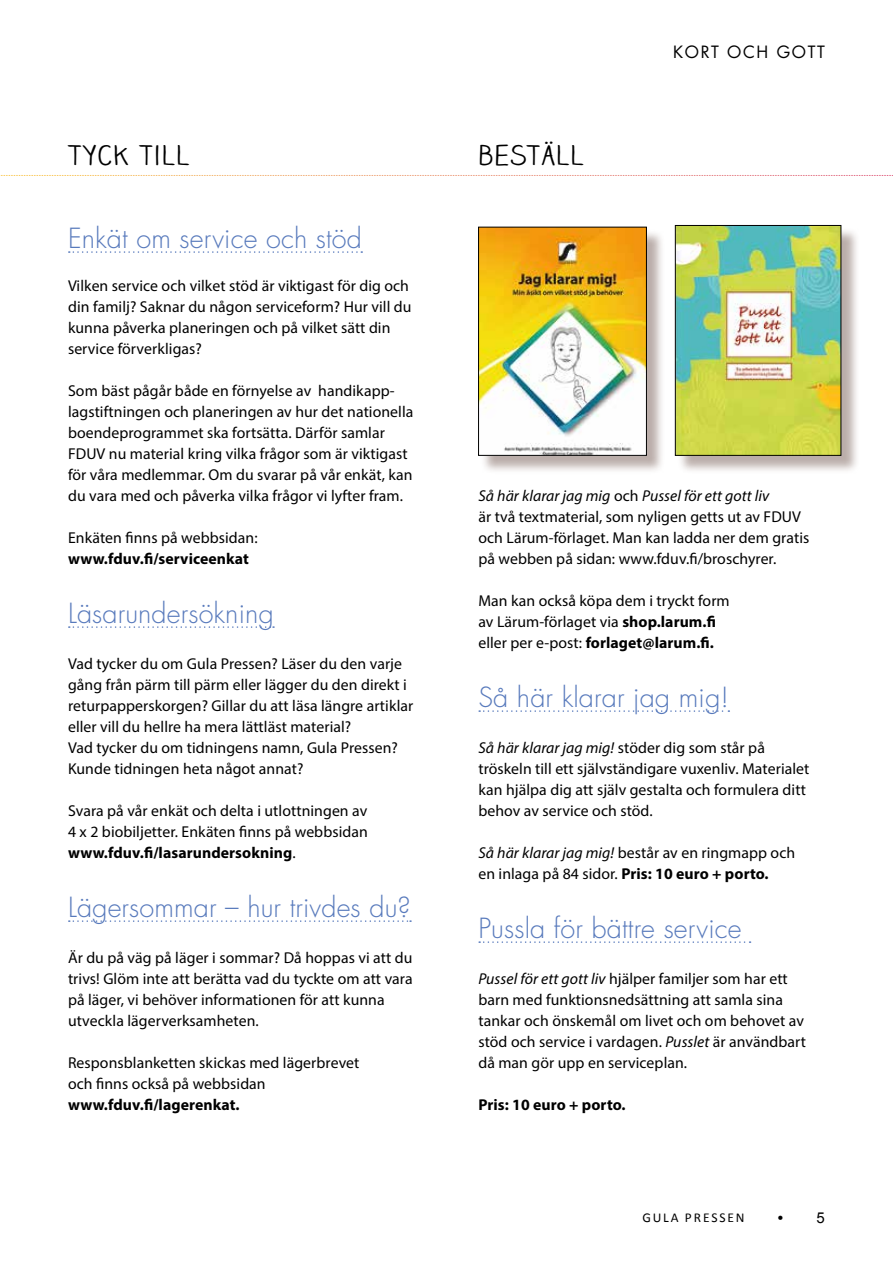
<style>
.page{position:relative;width:893px;height:1263px;background:#fff}
.page>*{position:absolute;margin:0;border:0;box-sizing:border-box;transform-origin:0 0}
.t1{font:300 27px "Futura Std";letter-spacing:.005em;color:#587abc}
.t2{font:27px "Claire Hand";letter-spacing:.05em;color:#000;scale:1.1 1}
.t3{font:16.5px "Futura Std";letter-spacing:.1em;color:#000}
.t4{font:15.75px/21px "Myriad Pro";letter-spacing:.005em;color:#000}
.t5{font:700 15.75px "Myriad Pro";letter-spacing:.005em;color:#000}
.t6{font:13.5px "Calibri";letter-spacing:.14em;color:#000}
.s1{font-weight:700}
.s2{font-style:italic}
.s3{font-family:"Arial";font-size:15px}
</style>
<div class="page">
<svg style="left:479px;top:710px;width:250px;height:2px"></svg>
<svg style="left:479px;top:941px;width:272px;height:2px"></svg>
<svg style="left:0;top:175px;width:893px;height:1px"></svg>
<svg style="left:69px;top:251px;width:293px;height:2px"></svg>
<svg style="left:69px;top:626px;width:205px;height:2px"></svg>
<svg style="left:69px;top:920px;width:342px;height:2px"></svg>
<div style="left:481px;top:229px;width:184px;height:245px;background:#a4938e;opacity:.75"></div>
<img style="left:480px;top:229px;width:165px;height:224px">
<div style="left:478px;top:227px;width:169px;height:228px;border:1px solid #000"></div>
<div style="left:677px;top:228px;width:183px;height:246px;background:#a4938e;opacity:.75"></div>
<img style="left:677px;top:227px;width:162px;height:226px">
<div style="left:675px;top:225px;width:166px;height:230px;border:1px solid #000"></div>
<h1 class="t2" style="left:68px;top:138px;width:112px">TYCK TILL</h1>
<h1 class="t1" style="left:68px;top:221px;width:295px">Enkät om service och stöd</h1>
<p class="t4" style="left:68px;top:274px;width:345px">Vilken service och vilket stöd är viktigast för dig och din familj? Saknar du någon serviceform? Hur vill du kunna påverka planeringen och på vilket sätt din service förverkligas?</p>
<p class="t4" style="left:68px;top:379px;width:347px">Som bäst pågår både en förnyelse av handikapp&shy;lagstiftningen och planeringen av hur det nationella boendeprogrammet ska fortsätta. Därför samlar FDUV nu material kring vilka frågor som är viktigast för våra medlemmar. Om du svarar på vår enkät, kan du vara med och påverka vilka frågor vi lyfter fram.</p>
<p class="t4" style="left:68px;top:526px;width:191px">Enkäten finns på webbsidan:</p>
<p class="t5" style="left:68px;top:548px;width:182px">www.fduv.fi/serviceenkat</p>
<h1 class="t1" style="left:68px;top:596px;width:207px">Läsarundersökning</h1>
<p class="t4" style="left:68px;top:652px;width:347px">Vad tycker du om Gula Pressen? Läser du den varje gång från pärm till pärm eller lägger du den direkt i returpapperskorgen? Gillar du att läsa längre artiklar eller vill du hellre ha mera lättläst material?<br>Vad tycker du om tidningens namn, Gula Pressen?<br>Kunde tidningen heta något annat?</p>
<p class="t4" style="left:68px;top:799px;width:301px;text-align:justify">Svara på vår enkät och delta i utlottningen av 4 x 2 biobiljetter. Enkäten finns på webbsidan <span class="s1">www.fduv.fi/lasarundersokning</span>.</p>
<h1 class="t1" style="left:68px;top:890px;width:344px">Lägersommar – hur trivdes du?</h1>
<p class="t4" style="left:68px;top:946px;width:346px">Är du på väg på läger i sommar? Då hoppas vi att du trivs! Glöm inte att berätta vad du tyckte om att vara på läger, vi behöver informationen för att kunna utveckla lägerverksamheten.</p>
<p class="t4" style="left:68px;top:1051px;width:293px">Responsblanketten skickas med lägerbrevet och finns också på webbsidan</p>
<p class="t5" style="left:68px;top:1094px;width:173px">www.fduv.fi/lagerenkat.</p>
<h1 class="t2" style="left:478px;top:138px;width:98px">BESTÄLL</h1>
<p class="t3" style="left:673px;top:41px;width:144px">KORT OCH GOTT</p>
<p class="t4" style="left:478px;top:484px;width:332px"><span class="s2">Så här klarar jag mig</span> och <span class="s2">Pussel för ett gott liv<br></span>är två textmaterial, som nyligen getts ut av FD UV och Lärum-förlaget. Man kan ladda ner dem gratis på webben på sidan: www.fduv.fi/broschyrer.</p>
<p class="t4" style="left:478px;top:589px;width:253px">Man kan också köpa dem i tryckt form av Lärum-förlaget via <span class="s1">shop.larum.fi </span>eller per e-post: <span class="s1">forlaget@larum.fi.</span></p>
<h1 class="t1" style="left:478px;top:680px;width:252px">Så här klarar jag mig!</h1>
<p class="t4" style="left:478px;top:736px;width:333px"><span class="s2">Så här klarar jag mig!</span> stöder dig som står på tröskeln till ett självständigare vuxenliv. Materialet kan hjälpa dig att själv gestalta och formulera ditt behov av service och stöd.</p>
<p class="t4" style="left:478px;top:841px;width:318px"><span class="s2">Så här klarar jag mig!</span> består av en ringmapp och en inlaga på 84 sidor. <span class="s1">Pris: 10 euro + porto.</span></p>
<h1 class="t1" style="left:478px;top:911px;width:265px">Pussla för bättre service</h1>
<p class="t4" style="left:478px;top:967px;width:329px"><span class="s2">Pussel för ett gott liv</span> hjälper familjer som har ett barn med funktionsnedsättning att samla sina tankar och önskemål om livet och om behovet av stöd och service i vardagen. <span class="s2">Pusslet</span> är användbart då man gör upp en serviceplan.</p>
<p class="t5" style="left:478px;top:1094px;width:149px">Pris: 10 euro + porto.</p>
<p class="t6" style="left:642px;top:1209px;width:104px">GULA PRESSEN</p>
<p class="t6" style="left:777px;top:1209px;width:49px">• <span class="s3">5</span></p>
</div>
